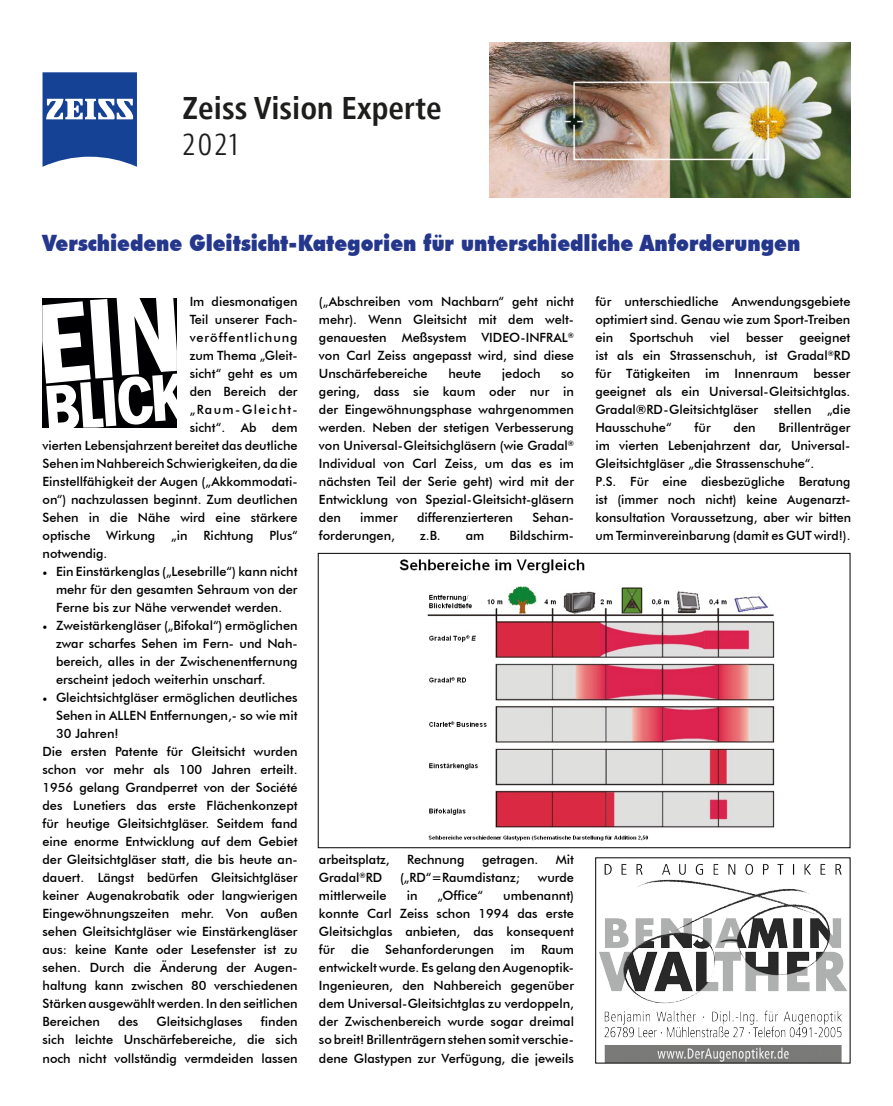
<style>
.page{position:relative;width:893px;height:1106px;background:#fff}
.page>*{position:absolute;margin:0;border:0;box-sizing:border-box;transform-origin:0 0}
.t1{font:700 condensed 31.35px "Frutiger";color:#1d1d1c}
.t2{font:300 31.35px "Ingra Cd";color:#1d1d1c}
.t3{font:500 26.25px "Futura BT";color:#24348b}
.t4{font:900 22.5px "Futura BT";color:#25378d;scale:.88 1}
.t5{font:500 12.75px/18px "Futura BT";color:#000;text-align:justify}
.t6{font:500 12.75px "Futura BT";letter-spacing:.075em;color:#000}
.t7{font:500 12.75px "Futura BT";letter-spacing:.105em;color:#000}
.s1{font-family:"Minion Pro";font-weight:400}
</style>
<div class="page">
<img style="left:489px;top:43px;width:361px;height:155px">
<svg style="left:43px;top:72px;width:94px;height:95px"></svg>
<svg style="left:42px;top:298px;width:135px;height:129px"></svg>
<img style="left:599px;top:864px;width:248px;height:197px">
<img style="left:399px;top:559px;width:376px;height:282px">
<div style="left:318px;top:553px;width:532px;height:295px;border:1px solid #000"></div>
<h1 class="t1" style="left:183px;top:90px;width:261px">Zeiss Vision Experte</h1>
<h1 class="t2" style="left:183px;top:125px;width:58px">2021</h1>
<h2 class="t3" style="left:43px;top:216px;width:582px">Die vollständige Augenglasbestimmung - Teil 74</h2>
<h3 class="t4" style="left:43px;top:229px;width:863px">Verschiedene Gleitsicht-Kategorien für unterschiedliche Anforderungen</h3>
<p class="t5" style="left:190px;top:292px;width:109px">Im diesmonatigen</p>
<p class="t5" style="left:190px;top:310px;width:109px">Teil unserer Fach-</p>
<p class="t6" style="left:190px;top:330px;width:109px">veröffentlichung</p>
<p class="t5" style="left:190px;top:346px;width:109px">zum Thema „Gleit-</p>
<p class="t5" style="left:190px;top:364px;width:109px">sicht“ geht es um</p>
<p class="t5" style="left:190px;top:382px;width:109px">den Bereich der</p>
<p class="t7" style="left:190px;top:402px;width:109px">„Raum-Gleicht-</p>
<p class="t5" style="left:190px;top:418px;width:109px">sicht“. Ab dem</p>
<p class="t5" style="left:43px;top:436px;width:257px">vierten Lebensjahrzent bereitet das deutliche</p>
<p class="t5" style="left:43px;top:454px;width:257px">Sehen im Nahbereich Schwierigkeiten, da die</p>
<p class="t5" style="left:43px;top:472px;width:257px">Einstellfähigkeit der Augen („Akkommodati-</p>
<p class="t5" style="left:43px;top:490px;width:257px">on“) nachzulassen beginnt. Zum deutlichen</p>
<p class="t5" style="left:43px;top:508px;width:257px">Sehen in die Nähe wird eine stärkere</p>
<p class="t5" style="left:43px;top:526px;width:257px">optische Wirkung „in Richtung Plus“</p>
<p class="t5" style="left:43px;top:544px;width:66px">notwendig.</p>
<p class="t5" style="left:56px;top:562px;width:243px;text-indent:-14px"><span class="s1">•</span> Ein Einstärkenglas („Lesebrille“) kann nicht mehr für den gesamten Sehraum von der Ferne bis zur Nähe verwendet werden.</p>
<p class="t5" style="left:56px;top:616px;width:243px;text-indent:-14px"><span class="s1">•</span> Zweistärkengläser („Bifokal“) ermöglichen zwar scharfes Sehen im Fern- und Nah&shy;bereich, alles in der Zwischenentfernung erscheint jedoch weiterhin unscharf.</p>
<p class="t5" style="left:43px;top:688px;width:257px"><span class="s1">•</span> Gleichtsichtgläser ermöglichen deutliches</p>
<p class="t5" style="left:56px;top:706px;width:243px">Sehen in ALLEN Entfernungen,- so wie mit</p>
<p class="t5" style="left:56px;top:724px;width:64px">30 Jahren!</p>
<p class="t5" style="left:43px;top:742px;width:257px">Die ersten Patente für Gleitsicht wurden</p>
<p class="t5" style="left:43px;top:760px;width:257px">schon vor mehr als 100 Jahren erteilt.</p>
<p class="t5" style="left:43px;top:778px;width:257px">1956 gelang Grandperret von der Société</p>
<p class="t5" style="left:43px;top:796px;width:257px">des Lunetiers das erste Flächenkonzept</p>
<p class="t5" style="left:43px;top:814px;width:257px">für heutige Gleitsichtgläser. Seitdem fand</p>
<p class="t5" style="left:43px;top:832px;width:257px">eine enorme Entwicklung auf dem Gebiet</p>
<p class="t5" style="left:43px;top:850px;width:257px">der Gleitsichtgläser statt, die bis heute an-</p>
<p class="t5" style="left:43px;top:868px;width:257px">dauert. Längst bedürfen Gleitsichtgläser</p>
<p class="t5" style="left:43px;top:886px;width:257px">keiner Augenakrobatik oder langwierigen</p>
<p class="t5" style="left:43px;top:904px;width:257px">Eingewöhnungszeiten mehr. Von außen</p>
<p class="t5" style="left:43px;top:922px;width:257px">sehen Gleitsichtgläser wie Einstärkengläser</p>
<p class="t5" style="left:43px;top:940px;width:257px">aus: keine Kante oder Lesefenster ist zu</p>
<p class="t5" style="left:43px;top:958px;width:257px">sehen. Durch die Änderung der Augen-</p>
<p class="t5" style="left:43px;top:976px;width:257px">haltung kann zwischen 80 verschiedenen</p>
<p class="t5" style="left:43px;top:994px;width:257px">Stärken ausgewählt werden. In den seitlichen</p>
<p class="t5" style="left:43px;top:1012px;width:59px">Bereichen</p>
<p class="t5" style="left:118px;top:1012px;width:21px">des</p>
<p class="t5" style="left:157px;top:1012px;width:88px">Gleitsichglases</p>
<p class="t5" style="left:43px;top:1012px;width:257px;text-indent:218px">finden sich leichte Unschärfebereiche, die sich noch nicht vollständig vermdeiden lassen</p>
<p class="t5" style="left:319px;top:292px;width:257px">(„Abschreiben vom Nachbarn“ geht nicht mehr). Wenn Gleitsicht mit dem welt&shy;genauesten Meßsystem VIDEO-INFRAL<sup>® </sup>von Carl Zeiss angepasst wird, sind diese Unschärfebereiche</p>
<p class="t5" style="left:448px;top:364px;width:35px">heute</p>
<p class="t5" style="left:502px;top:364px;width:40px">jedoch</p>
<p class="t5" style="left:319px;top:364px;width:257px;text-indent:242px">so gering, dass sie kaum oder nur in der Eingewöhnungsphase wahrgenommen werden. Neben der stetigen Verbesserung von Universal-Gleitsichgläsern (wie Gradal<sup>® </sup>Individual von Carl Zeiss, um das es im nächsten Teil der Serie geht) wird mit der Entwicklung von Spezial-Gleitsicht-gläsern den</p>
<p class="t5" style="left:360px;top:508px;width:39px">immer</p>
<p class="t5" style="left:417px;top:508px;width:98px">differenzierteren</p>
<p class="t5" style="left:532px;top:508px;width:43px">Sehan-</p>
<p class="t5" style="left:319px;top:526px;width:78px">forderungen,</p>
<p class="t5" style="left:420px;top:526px;width:22px">z.B.</p>
<p class="t5" style="left:466px;top:526px;width:20px">am</p>
<p class="t5" style="left:510px;top:526px;width:66px">Bildschirm-</p>
<p class="t5" style="left:319px;top:850px;width:72px">arbeitsplatz,</p>
<p class="t5" style="left:407px;top:850px;width:59px">Rechnung</p>
<p class="t5" style="left:482px;top:850px;width:58px">getragen.</p>
<p class="t5" style="left:556px;top:850px;width:20px">Mit</p>
<p class="t5" style="left:319px;top:868px;width:65px">Gradal<sup>®</sup>RD</p>
<p class="t5" style="left:400px;top:868px;width:121px">(„RD“=Raumdistanz;</p>
<p class="t5" style="left:538px;top:868px;width:38px">wurde</p>
<p class="t5" style="left:319px;top:886px;width:69px">mittlerweile</p>
<p class="t5" style="left:407px;top:886px;width:12px">in</p>
<p class="t5" style="left:438px;top:886px;width:47px">„Office“</p>
<p class="t5" style="left:319px;top:886px;width:257px;text-indent:184px">umbenannt) konnte Carl Zeiss schon 1994 das erste Gleitsichglas anbieten, das konsequent für</p>
<p class="t5" style="left:351px;top:940px;width:19px">die</p>
<p class="t5" style="left:385px;top:940px;width:110px">Sehanforderungen</p>
<p class="t5" style="left:510px;top:940px;width:16px">im</p>
<p class="t5" style="left:319px;top:940px;width:257px;text-indent:222px">Raum entwickelt wurde. Es gelang den Augenoptik-Ingenieuren, den Nahbereich gegenüber dem Universal-Gleitsichtglas zu verdoppeln, der Zwischenbereich wurde sogar dreimal so breit! Brillenträgern stehen somit verschie&shy;dene Glastypen zur Verfügung, die jeweils</p>
<p class="t5" style="left:595px;top:292px;width:257px">für unterschiedliche Anwendungsgebiete optimiert sind. Genau wie zum Sport-Treiben ein</p>
<p class="t5" style="left:630px;top:328px;width:66px">Sportschuh</p>
<p class="t5" style="left:710px;top:328px;width:21px">viel</p>
<p class="t5" style="left:746px;top:328px;width:39px">besser</p>
<p class="t5" style="left:595px;top:328px;width:257px;text-indent:204px">geeignet ist als ein Strassenschuh, ist Gradal<sup>®</sup>RD für Tätigkeiten im Innenraum besser geeignet als ein Universal-Gleitsichtglas.<br>Gradal®RD-Gleitsichtgläser stellen „die Hausschuhe“</p>
<p class="t5" style="left:695px;top:418px;width:18px">für</p>
<p class="t5" style="left:734px;top:418px;width:24px">den</p>
<p class="t5" style="left:595px;top:418px;width:257px;text-align:left;text-indent:183px">Brillenträger im vierten Lebenjahrzent dar, Universal-Gleitsichtgläser „die Strassenschuhe“.<br>P.S. Für eine diesbezügliche Beratung ist (immer noch nicht) keine Augenarzt&shy;konsultation Voraussetzung, aber wir bitten um Terminvereinbarung (damit es GUT wird!).</p>
</div>
